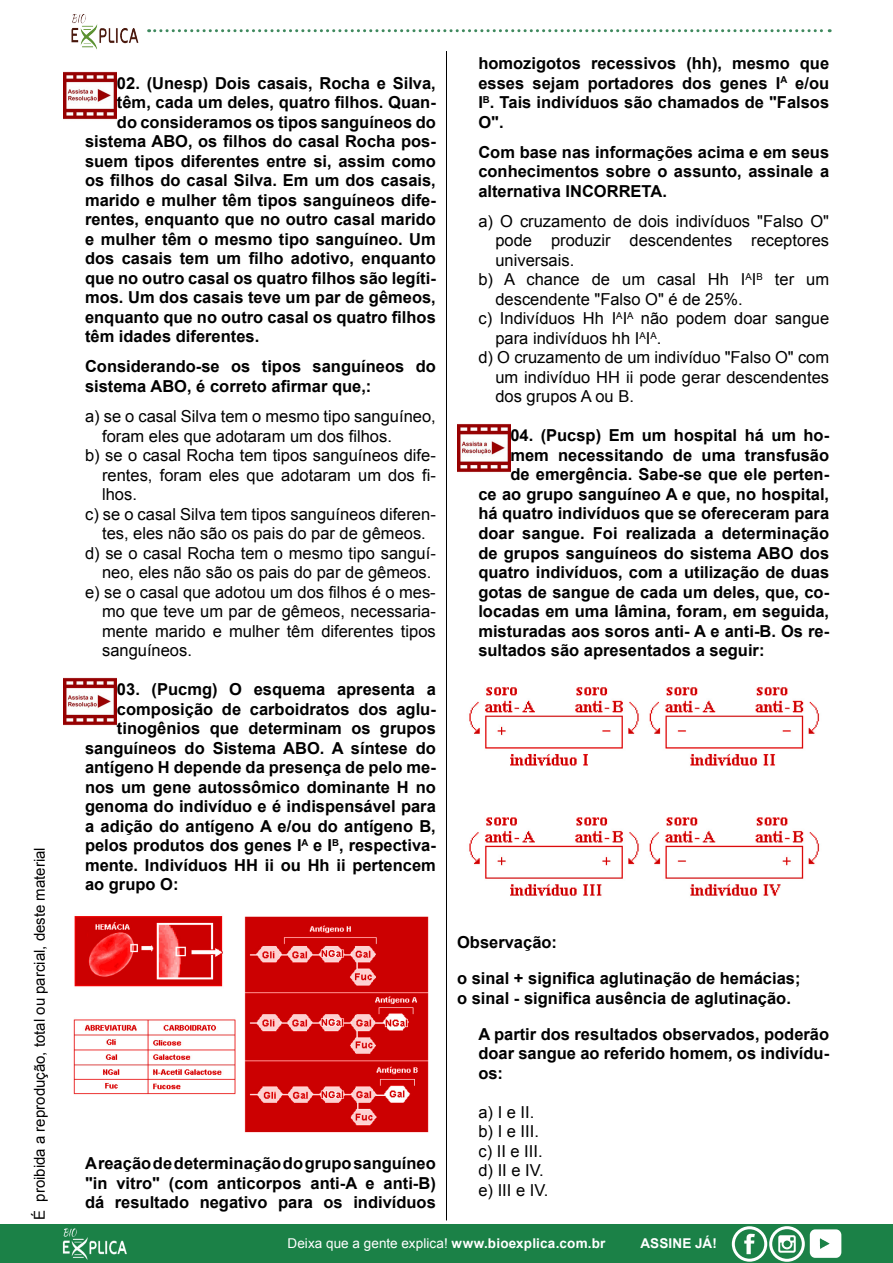
<style>
.page{position:relative;width:893px;height:1263px;background:#fff}
.page>*{position:absolute;margin:0;border:0;box-sizing:border-box;transform-origin:0 0}
.t1{font:700 16.5px/19.5px "Arial";color:#000}
.t2{font:16.5px/19.5px "Arial";color:#000}
.t3{font:15px "Arial";color:#000}
.t4{font:13.5px "Arial";letter-spacing:.005em;color:#fff}
.t5{font:700 13.5px "Arial";letter-spacing:.015em;color:#fff}
.s1{font-weight:700}
</style>
<div class="page">
<div style="left:0;top:1225px;width:893px;height:38px;background:#1b8147"></div>
<img style="left:62px;top:1228px;width:65px;height:32px">
<div style="left:732px;top:1226px;width:35px;height:36px;border:3px solid #fff;border-radius:16px"></div>
<svg style="left:744px;top:1234px;width:11px;height:20px"></svg>
<div style="left:769px;top:1226px;width:36px;height:36px;border:3px solid #fff;border-radius:16px"></div>
<svg style="left:778px;top:1235px;width:18px;height:18px"></svg>
<svg style="left:809px;top:1229px;width:33px;height:29px"></svg>
<img style="left:71px;top:14px;width:68px;height:36px">
<svg style="left:149px;top:29px;width:681px;height:3px"></svg>
<hr style="left:446px;top:51px;width:1px;height:1169px;background:#000">
<img style="left:457px;top:424px;width:53px;height:48px">
<img style="left:469px;top:687px;width:351px;height:209px">
<img style="left:64px;top:71px;width:53px;height:49px">
<img style="left:64px;top:677px;width:53px;height:49px">
<img style="left:73px;top:916px;width:356px;height:217px">
<p class="t3" style="left:30px;top:1220px;width:374px;rotate:-90deg">É proibida a reprodução, total ou parcial, deste material</p>
<p class="t1" style="left:117px;top:74px;width:320px">02. (Unesp) Dois casais, Rocha e Silva,</p>
<p class="t1" style="left:117px;top:93px;width:320px">têm, cada um deles, quatro filhos. Quan-</p>
<p class="t1" style="left:117px;top:113px;width:320px">do consideramos os tipos sanguíneos do</p>
<p class="t1" style="left:85px;top:132px;width:352px">sistema ABO, os filhos do casal Rocha pos-</p>
<p class="t1" style="left:85px;top:152px;width:352px">suem tipos diferentes entre si, assim como</p>
<p class="t1" style="left:85px;top:171px;width:352px">os filhos do casal Silva. Em um dos casais,</p>
<p class="t1" style="left:85px;top:191px;width:352px">marido e mulher têm tipos sanguíneos dife-</p>
<p class="t1" style="left:85px;top:210px;width:352px">rentes, enquanto que no outro casal marido</p>
<p class="t1" style="left:85px;top:230px;width:352px">e mulher têm o mesmo tipo sanguíneo. Um</p>
<p class="t1" style="left:85px;top:249px;width:352px">dos casais tem um filho adotivo, enquanto</p>
<p class="t1" style="left:85px;top:269px;width:352px">que no outro casal os quatro filhos são legíti-</p>
<p class="t1" style="left:85px;top:288px;width:352px">mos. Um dos casais teve um par de gêmeos,</p>
<p class="t1" style="left:85px;top:308px;width:352px">enquanto que no outro casal os quatro filhos</p>
<p class="t1" style="left:85px;top:327px;width:176px">têm idades diferentes.</p>
<p class="t1" style="left:85px;top:357px;width:352px">Considerando-se os tipos sanguíneos do sistema ABO, é correto afirmar que,:</p>
<p class="t2" style="left:85px;top:407px;width:352px">a) se o casal Silva tem o mesmo tipo sanguíneo,</p>
<p class="t2" style="left:102px;top:426px;width:291px">foram eles que adotaram um dos filhos.</p>
<p class="t2" style="left:85px;top:446px;width:352px">b) se o casal Rocha tem tipos sanguíneos dife-</p>
<p class="t2" style="left:102px;top:465px;width:335px">rentes, foram eles que adotaram um dos fi-</p>
<p class="t2" style="left:102px;top:485px;width:36px">lhos.</p>
<p class="t2" style="left:85px;top:504px;width:352px">c) se o casal Silva tem tipos sanguíneos diferen-</p>
<p class="t2" style="left:102px;top:524px;width:325px">tes, eles não são os pais do par de gêmeos.</p>
<p class="t2" style="left:85px;top:543px;width:352px">d) se o casal Rocha tem o mesmo tipo sanguí-</p>
<p class="t2" style="left:102px;top:563px;width:331px">neo, eles não são os pais do par de gêmeos.</p>
<p class="t2" style="left:85px;top:582px;width:352px">e) se o casal que adotou um dos filhos é o mes-</p>
<p class="t2" style="left:102px;top:602px;width:335px">mo que teve um par de gêmeos, necessaria-</p>
<p class="t2" style="left:102px;top:621px;width:335px">mente marido e mulher têm diferentes tipos</p>
<p class="t2" style="left:102px;top:641px;width:91px">sanguíneos.</p>
<p class="t1" style="left:117px;top:680px;width:320px">03. (Pucmg) O esquema apresenta a</p>
<p class="t1" style="left:117px;top:699px;width:320px">composição de carboidratos dos aglu-</p>
<p class="t1" style="left:117px;top:719px;width:320px">tinogênios que determinam os grupos</p>
<p class="t1" style="left:85px;top:738px;width:352px">sanguíneos do Sistema ABO. A síntese do</p>
<p class="t1" style="left:85px;top:758px;width:352px">antígeno H depende da presença de pelo me-</p>
<p class="t1" style="left:85px;top:777px;width:352px">nos um gene autossômico dominante H no</p>
<p class="t1" style="left:85px;top:797px;width:352px">genoma do indivíduo e é indispensável para</p>
<p class="t1" style="left:85px;top:816px;width:352px">a adição do antígeno A e/ou do antígeno B,</p>
<p class="t1" style="left:85px;top:836px;width:352px">pelos produtos dos genes I<sup>A</sup> e I<sup>B</sup>, respectiva-</p>
<p class="t1" style="left:85px;top:855px;width:352px">mente. Indivíduos HH ii ou Hh ii pertencem</p>
<p class="t1" style="left:85px;top:875px;width:95px">ao grupo O:</p>
<p class="t1" style="left:85px;top:1154px;width:352px;text-align:justify">A reação de determinação do grupo sanguíneo "in vitro" (com anticorpos anti-A e anti-B) dá resultado negativo para os indivíduos</p>
<p class="t1" style="left:478px;top:54px;width:352px;text-align:justify">homozigotos recessivos (hh), mesmo que esses sejam portadores dos genes I<sup>A</sup> e/ou I<sup>B</sup>. Tais indivíduos são chamados de "Falsos O".</p>
<p class="t1" style="left:478px;top:143px;width:352px;text-align:justify">Com base nas informações acima e em seus conhecimentos sobre o assunto, assinale a alternativa INCORRETA.</p>
<p class="t2" style="left:478px;top:212px;width:352px">a) O cruzamento de dois indivíduos "Falso O"</p>
<p class="t2" style="left:495px;top:231px;width:335px">pode produzir descendentes receptores</p>
<p class="t2" style="left:495px;top:251px;width:80px">universais.</p>
<p class="t2" style="left:478px;top:270px;width:352px">b) A chance de um casal Hh I<sup>A</sup>I<sup>B</sup> ter um</p>
<p class="t2" style="left:495px;top:290px;width:249px">descendente "Falso O" é de 25%.</p>
<p class="t2" style="left:478px;top:309px;width:352px">c) Indivíduos Hh I<sup>A</sup>I<sup>A</sup> não podem doar sangue</p>
<p class="t2" style="left:495px;top:329px;width:167px">para indivíduos hh I<sup>A</sup>I<sup>A</sup>.</p>
<p class="t2" style="left:478px;top:348px;width:352px">d) O cruzamento de um indivíduo "Falso O" com</p>
<p class="t2" style="left:495px;top:368px;width:335px">um indivíduo HH ii pode gerar descendentes</p>
<p class="t2" style="left:495px;top:387px;width:140px">dos grupos A ou B.</p>
<p class="t1" style="left:510px;top:426px;width:320px">04. (Pucsp) Em um hospital há um ho-</p>
<p class="t1" style="left:510px;top:446px;width:320px">mem necessitando de uma transfusão</p>
<p class="t1" style="left:510px;top:465px;width:320px">de emergência. Sabe-se que ele perten-</p>
<p class="t1" style="left:478px;top:485px;width:352px">ce ao grupo sanguíneo A e que, no hospital,</p>
<p class="t1" style="left:478px;top:504px;width:352px">há quatro indivíduos que se ofereceram para</p>
<p class="t1" style="left:478px;top:524px;width:352px">doar sangue. Foi realizada a determinação</p>
<p class="t1" style="left:478px;top:543px;width:352px">de grupos sanguíneos do sistema ABO dos</p>
<p class="t1" style="left:478px;top:563px;width:352px">quatro indivíduos, com a utilização de duas</p>
<p class="t1" style="left:478px;top:582px;width:352px">gotas de sangue de cada um deles, que, co-</p>
<p class="t1" style="left:478px;top:602px;width:352px">locadas em uma lâmina, foram, em seguida,</p>
<p class="t1" style="left:478px;top:621px;width:352px">misturadas aos soros anti- A e anti-B. Os re-</p>
<p class="t1" style="left:478px;top:641px;width:288px">sultados são apresentados a seguir:</p>
<p class="t1" style="left:457px;top:925px;width:345px;line-height:36px">Observação:<br>o sinal + significa aglutinação de hemácias;</p>
<p class="t1" style="left:478px;top:980px;width:352px;line-height:36px;text-indent:-21px">o sinal - significa ausência de aglutinação.<br>A partir dos resultados observados, poderão</p>
<p class="t1" style="left:478px;top:1044px;width:352px">doar sangue ao referido homem, os indivídu&shy;os:</p>
<p class="t2" style="left:478px;top:1102px;width:72px">a) I e II. b) I e III. c) II e III. d) II e IV. e) III e IV.</p>
<p class="t4" style="left:287px;top:1234px;width:320px">Deixa que a gente explica! <span class="s1">www.bioexplica.com.br</span></p>
<p class="t5" style="left:640px;top:1234px;width:78px">ASSINE JÁ!</p>
</div>
